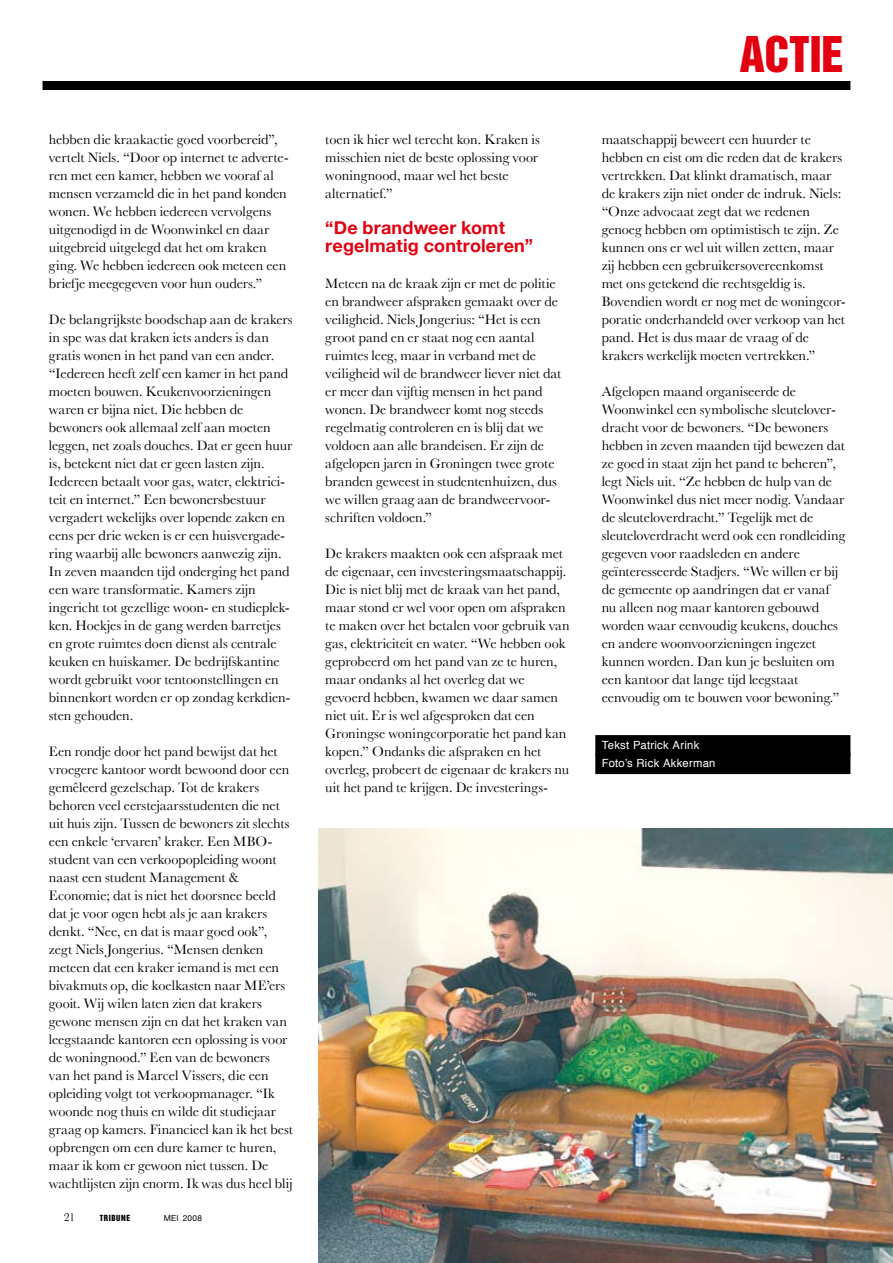
<style>
.page{position:relative;width:893px;height:1263px;background:#fff}
.page>*{position:absolute;margin:0;border:0;box-sizing:border-box;transform-origin:0 0}
.t1{font:45px "Helvetica Inserat";letter-spacing:-.005em;color:#e30010}
.t2{font:700 18px/18px "Helvetica Neue";letter-spacing:.01em;color:#e30010}
.t3{font:14.25px/18px "Baskerville";letter-spacing:-.005em;color:#000}
.t4{font:12px "Baskerville";color:#000}
.t5{font:11.25px/18px "Helvetica";letter-spacing:.025em;color:#fff}
.t6{font:8.25px "Helvetica Neue";letter-spacing:.03em;color:#000}
.t7{font:7.8px "Helvetica Inserat";letter-spacing:.07em;color:#000}
</style>
<div class="page">
<div style="left:43px;top:81px;width:807px;height:9px;background:#000"></div>
<div style="left:595px;top:735px;width:255px;height:21px;background:#000"></div>
<div style="left:595px;top:753px;width:255px;height:21px;background:#000"></div>
<img style="left:319px;top:828px;width:574px;height:435px">
<p class="t3" style="left:49px;top:130px;width:241px">hebben die kraakactie goed voorbereid”, vertelt Niels. “Door op internet te adverte&shy;ren met een kamer, hebben we vooraf al mensen verzameld die in het pand konden wonen. We hebben iedereen vervolgens uitgenodigd in de Woonwinkel en daar uitgebreid uitgelegd dat het om kraken ging. We hebben iedereen ook meteen een briefje meegegeven voor hun ouders.”</p>
<p class="t3" style="left:49px;top:310px;width:245px">De belangrijkste boodschap aan de krakers in spe was dat kraken iets anders is dan gratis wonen in het pand van een ander. “Iedereen heeft zelf een kamer in het pand moeten bouwen. Keukenvoorzieningen waren er bijna niet. Die hebben de bewoners ook allemaal zelf aan moeten leggen, net zoals douches. Dat er geen huur is, betekent niet dat er geen lasten zijn.<br>Iedereen betaalt voor gas, water, elektrici&shy;teit en internet.” Een bewonersbestuur vergadert wekelijks over lopende zaken en eens per drie weken is er een huisvergade&shy;ring waarbij alle bewoners aanwezig zijn.<br>In zeven maanden tijd onderging het pand een ware transformatie. Kamers zijn ingericht tot gezellige woon- en studieplek&shy;ken. Hoekjes in de gang werden barretjes en grote ruimtes doen dienst als centrale keuken en huiskamer. De bedrijfskantine wordt gebruikt voor tentoonstellingen en binnenkort worden er op zondag kerkdien&shy;sten gehouden.</p>
<p class="t3" style="left:49px;top:742px;width:246px">Een rondje door het pand bewijst dat het vroegere kantoor wordt bewoond door een gemêleerd gezelschap. Tot de krakers behoren veel eerstejaarsstudenten die net uit huis zijn. Tussen de bewoners zit slechts een enkele ‘ervaren’ kraker. Een MBO&shy;student van een verkoopopleiding woont naast een student Management &amp; Economie; dat is niet het doorsnee beeld dat je voor ogen hebt als je aan krakers denkt. “Nee, en dat is maar goed ook”, zegt Niels Jongerius. “Mensen denken meteen dat een kraker iemand is met een bivakmuts op, die koelkasten naar ME’ers gooit. Wij wilen laten zien dat krakers gewone mensen zijn en dat het kraken van leegstaande kantoren een oplossing is voor de woningnood.” Een van de bewoners van het pand is Marcel Vissers, die een opleiding volgt tot verkoopmanager. “Ik woonde nog thuis en wilde dit studiejaar graag op kamers. Financieel kan ik het best opbrengen om een dure kamer te huren, maar ik kom er gewoon niet tussen. De wachtlijsten zijn enorm. Ik was dus heel blij</p>
<p class="t4" style="left:64px;top:1210px;width:13px">21</p>
<p class="t7" style="left:100px;top:1213px;width:32px">TRIBUNE</p>
<p class="t6" style="left:164px;top:1213px;width:40px">MEI 2008</p>
<p class="t3" style="left:325px;top:130px;width:216px">toen ik hier wel terecht kon. Kraken is misschien niet de beste oplossing voor woningnood, maar wel het beste alternatief.”</p>
<p class="t2" style="left:325px;top:218px;width:209px">“De brandweer komt regelmatig controleren”</p>
<p class="t3" style="left:325px;top:274px;width:237px">Meteen na de kraak zijn er met de politie en brandweer afspraken gemaakt over de veiligheid. Niels Jongerius: “Het is een groot pand en er staat nog een aantal ruimtes leeg, maar in verband met de veiligheid wil de brandweer liever niet dat er meer dan vijftig mensen in het pand wonen. De brandweer komt nog steeds regelmatig controleren en is blij dat we voldoen aan alle brandeisen. Er zijn de afgelopen jaren in Groningen twee grote branden geweest in studentenhuizen, dus we willen graag aan de brandweervoor&shy;schriften voldoen.”</p>
<p class="t3" style="left:325px;top:544px;width:246px">De krakers maakten ook een afspraak met de eigenaar, een investeringsmaatschappij.<br>Die is niet blij met de kraak van het pand, maar stond er wel voor open om afspraken te maken over het betalen voor gebruik van gas, elektriciteit en water. “We hebben ook geprobeerd om het pand van ze te huren, maar ondanks al het overleg dat we gevoerd hebben, kwamen we daar samen niet uit. Er is wel afgesproken dat een Groningse woningcorporatie het pand kan kopen.” Ondanks die afspraken en het overleg, probeert de eigenaar de krakers nu uit het pand te krijgen. De investerings-</p>
<h1 class="t1" style="left:740px;top:27px;width:106px">ACTIE</h1>
<p class="t3" style="left:602px;top:130px;width:245px">maatschappij beweert een huurder te hebben en eist om die reden dat de krakers vertrekken. Dat klinkt dramatisch, maar de krakers zijn niet onder de indruk. Niels: “Onze advocaat zegt dat we redenen genoeg hebben om optimistisch te zijn. Ze kunnen ons er wel uit willen zetten, maar zij hebben een gebruikersovereenkomst met ons getekend die rechtsgeldig is.<br>Bovendien wordt er nog met de woningcor&shy;poratie onderhandeld over verkoop van het pand. Het is dus maar de vraag of de krakers werkelijk moeten vertrekken.”</p>
<p class="t3" style="left:602px;top:382px;width:245px">Afgelopen maand organiseerde de Woonwinkel een symbolische sleutelover&shy;dracht voor de bewoners. “De bewoners hebben in zeven maanden tijd bewezen dat ze goed in staat zijn het pand te beheren”, legt Niels uit. “Ze hebben de hulp van de Woonwinkel dus niet meer nodig. Vandaar de sleuteloverdracht.” Tegelijk met de sleuteloverdracht werd ook een rondleiding gegeven voor raadsleden en andere geïnteresseerde Stadjers. “We willen er bij de gemeente op aandringen dat er vanaf nu alleen nog maar kantoren gebouwd worden waar eenvoudig keukens, douches en andere woonvoorzieningen ingezet kunnen worden. Dan kun je besluiten om een kantoor dat lange tijd leegstaat eenvoudig om te bouwen voor bewoning.”</p>
<p class="t5" style="left:602px;top:737px;width:115px">Tekst Patrick Arink<br>Foto’s Rick Akkerman</p>
</div>
